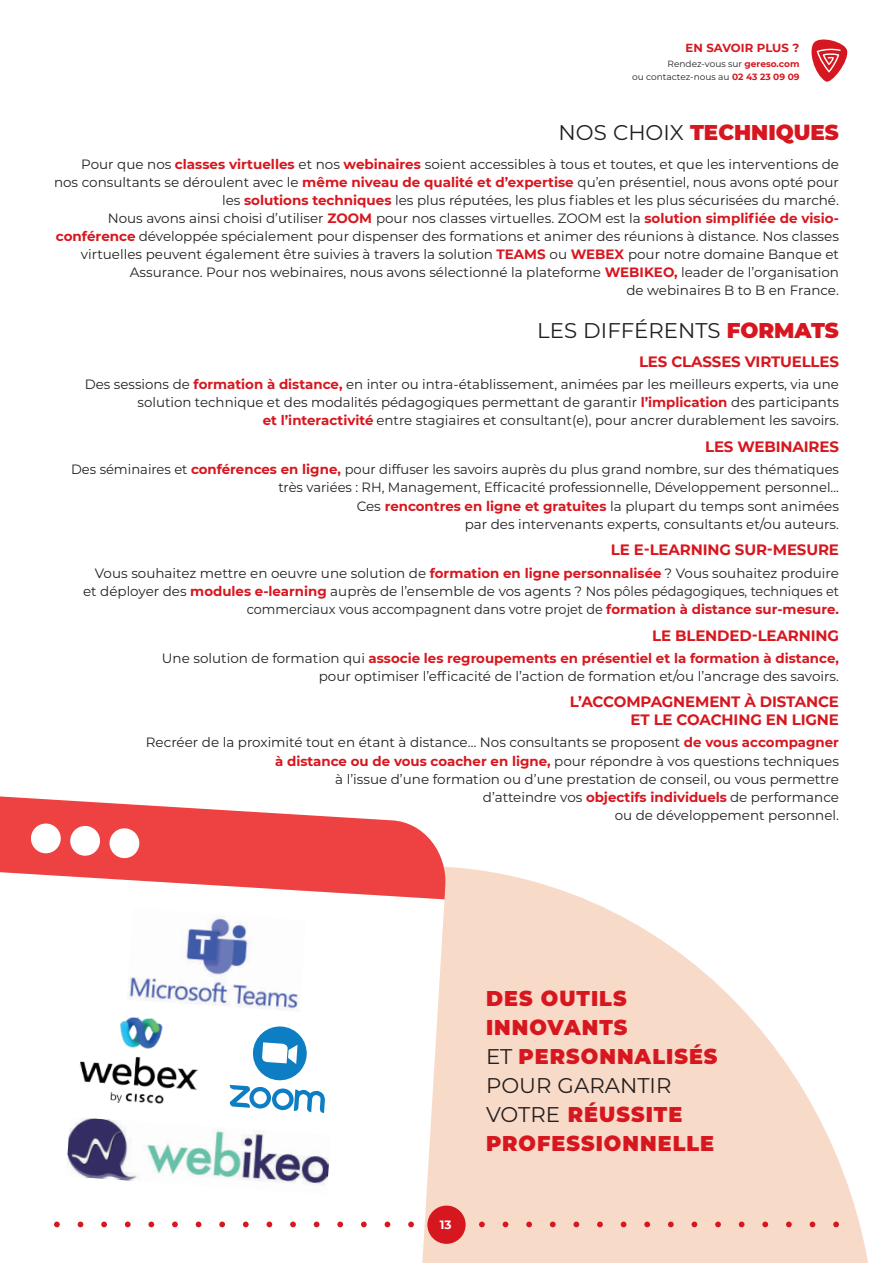
<style>
.page{position:relative;width:893px;height:1263px;background:#fff}
.page>*{position:absolute;margin:0;border:0;box-sizing:border-box;transform-origin:0 0}
.t1{font:900 21.3px/29.1px "Montserrat";letter-spacing:.05em;color:#d7171f}
.t2{font:21.3px "Montserrat";color:#231f20}
.t3{font:900 21.3px "Montserrat";color:#d7171f}
.t4{font:700 15px/18px "Montserrat";letter-spacing:-.01em;color:#d7171f;text-align:right}
.t5{font:13.5px/18.1px "Montserrat";color:#231f20;text-align:right}
.t6{font:700 12px "Montserrat";color:#fff}
.t7{font:700 11.7px "Montserrat";color:#d7171f}
.t8{font:9px/13.5px "Montserrat";color:#231f20;text-align:right}
.s1{font-weight:700;color:#d7171f}
.s2{font-weight:400;color:#231f20}
.s3{font-weight:900;color:#d7171f}
</style>
<div class="page">
<svg style="left:444px;top:867px;width:424px;height:396px;fill:#f8dac8"></svg>
<svg style="left:811px;top:39px;width:37px;height:43px"></svg>
<svg style="left:154px;top:899px;width:290px;height:364px"></svg>
<svg style="left:154px;top:805px;width:293px;height:94px;fill:#ee4141"></svg>
<img style="left:154px;top:1014px;width:47px;height:94px">
<svg style="left:219px;top:1017px;width:120px;height:102px"></svg>
<img style="left:154px;top:908px;width:152px;height:104px">
<img style="left:154px;top:1117px;width:177px;height:77px">
<svg style="left:0;top:796px;width:154px;height:432px"></svg>
<svg style="left:172px;top:1221px;width:6px;height:6px"></svg>
<svg style="left:196px;top:1221px;width:5px;height:6px"></svg>
<svg style="left:219px;top:1221px;width:6px;height:6px"></svg>
<svg style="left:243px;top:1221px;width:6px;height:6px"></svg>
<svg style="left:266px;top:1221px;width:6px;height:6px"></svg>
<svg style="left:290px;top:1221px;width:6px;height:6px"></svg>
<svg style="left:314px;top:1221px;width:5px;height:6px"></svg>
<svg style="left:337px;top:1221px;width:6px;height:6px"></svg>
<svg style="left:361px;top:1221px;width:6px;height:6px"></svg>
<svg style="left:385px;top:1221px;width:5px;height:6px"></svg>
<svg style="left:408px;top:1221px;width:6px;height:6px"></svg>
<svg style="left:479px;top:1221px;width:6px;height:6px"></svg>
<svg style="left:503px;top:1221px;width:5px;height:6px"></svg>
<svg style="left:526px;top:1221px;width:6px;height:6px"></svg>
<svg style="left:550px;top:1221px;width:6px;height:6px"></svg>
<svg style="left:573px;top:1221px;width:6px;height:6px"></svg>
<svg style="left:597px;top:1221px;width:6px;height:6px"></svg>
<svg style="left:621px;top:1221px;width:5px;height:6px"></svg>
<svg style="left:644px;top:1221px;width:6px;height:6px"></svg>
<svg style="left:668px;top:1221px;width:6px;height:6px"></svg>
<svg style="left:691px;top:1221px;width:6px;height:6px"></svg>
<svg style="left:715px;top:1221px;width:6px;height:6px"></svg>
<svg style="left:739px;top:1221px;width:5px;height:6px"></svg>
<svg style="left:762px;top:1221px;width:6px;height:6px"></svg>
<svg style="left:786px;top:1221px;width:6px;height:6px"></svg>
<svg style="left:810px;top:1221px;width:5px;height:6px"></svg>
<svg style="left:833px;top:1221px;width:6px;height:6px"></svg>
<div style="left:427px;top:1205px;width:39px;height:39px;background:#d7171f;border-radius:50%"></div>
<p class="t7" style="left:686px;top:40px;width:115px">EN SAVOIR PLUS ?</p>
<p class="t8" style="left:632px;top:57px;width:169px">Rendez-vous sur <span class="s1">gereso.com<br></span>ou contactez-nous au <span class="s1">02 43 23 09 09</span></p>
<h1 class="t3" style="left:559px;top:116px;width:282px"><span class="s2">NOS CHOIX</span> TECHNIQUES</h1>
<p class="t5" style="left:54px;top:155px;width:786px">Pour que nos <span class="s1">classes virtuelles</span> et nos <span class="s1">webinaires</span> soient accessibles à tous et toutes, et que les interventions de nos consultants se déroulent avec le <span class="s1">même niveau de qualité et d’expertise</span> qu’en présentiel, nous avons opté pour les <span class="s1">solutions techniques</span> les plus réputées, les plus fiables et les plus sécurisées du marché.<br>Nous avons ainsi choisi d’utiliser <span class="s1">ZOOM</span> pour nos classes virtuelles. ZOOM est la <span class="s1">solution simplifiée de visio&shy;conférence</span> développée spécialement pour dispenser des formations et animer des réunions à distance. Nos classes virtuelles peuvent également être suivies à travers la solution <span class="s1">TEAMS</span> ou <span class="s1">WEBEX</span> pour notre domaine Banque et Assurance. Pour nos webinaires, nous avons sélectionné la plateforme <span class="s1">WEBIKEO,</span> leader de l’organisation<br>de webinaires B to B en France.</p>
<h1 class="t2" style="left:537px;top:316px;width:303px">LES DIFFÉRENTS <span class="s3">FORMATS</span></h1>
<p class="t4" style="left:639px;top:352px;width:201px">LES CLASSES VIRTUELLES</p>
<p class="t5" style="left:85px;top:375px;width:756px">Des sessions de <span class="s1">formation à distance,</span> en inter ou intra-établissement, animées par les meilleurs experts, via une solution technique et des modalités pédagogiques permettant de garantir <span class="s1">l’implication</span> des participants<br><span class="s1">et l’interactivité</span> entre stagiaires et consultant(e), pour ancrer durablement les savoirs.</p>
<p class="t4" style="left:705px;top:437px;width:135px">LES WEBINAIRES</p>
<p class="t5" style="left:71px;top:460px;width:769px">Des séminaires et <span class="s1">conférences en ligne,</span> pour diffuser les savoirs auprès du plus grand nombre, sur des thématiques très variées : RH, Management, Efficacité professionnelle, Développement personnel…<br>Ces <span class="s1">rencontres en ligne et gratuites</span> la plupart du temps sont animées<br>par des intervenants experts, consultants et/ou auteurs.</p>
<p class="t4" style="left:611px;top:540px;width:230px">LE E-LEARNING SUR-MESURE</p>
<p class="t5" style="left:83px;top:563px;width:757px">Vous souhaitez mettre en oeuvre une solution de <span class="s1">formation en ligne personnalisée</span> ? Vous souhaitez produire et déployer des <span class="s1">modules e-learning</span> auprès de l’ensemble de vos agents ? Nos pôles pédagogiques, techniques et commerciaux vous accompagnent dans votre projet de <span class="s1">formation à distance sur-mesure.</span></p>
<p class="t4" style="left:652px;top:625px;width:188px">LE BLENDED-LEARNING</p>
<p class="t5" style="left:162px;top:649px;width:678px">Une solution de formation qui <span class="s1">associe les regroupements en présentiel et la formation à distance, </span>pour optimiser l’efficacité de l’action de formation et/ou l’ancrage des savoirs.</p>
<p class="t4" style="left:570px;top:692px;width:270px">L’ACCOMPAGNEMENT À DISTANCE<br>ET LE COACHING EN LIGNE</p>
<p class="t5" style="left:146px;top:733px;width:695px">Recréer de la proximité tout en étant à distance… Nos consultants se proposent <span class="s1">de vous accompagner à distance ou de vous coacher en ligne,</span> pour répondre à vos questions techniques<br>à l’issue d’une formation ou d’une prestation de conseil, ou vous permettre<br>d’atteindre vos <span class="s1">objectifs individuels</span> de performance<br>ou de développement personnel.</p>
<p class="t6" style="left:440px;top:1216px;width:13px">13</p>
<h1 class="t1" style="left:486px;top:982px;width:233px">DES OUTILS<br>INNOVANTS<br><span class="s2">ET</span> PERSONNALISÉS<br><span class="s2">POUR GARANTIR<br>VOTRE</span> RÉUSSITE<br>PROFESSIONNELLE</h1>
</div>
